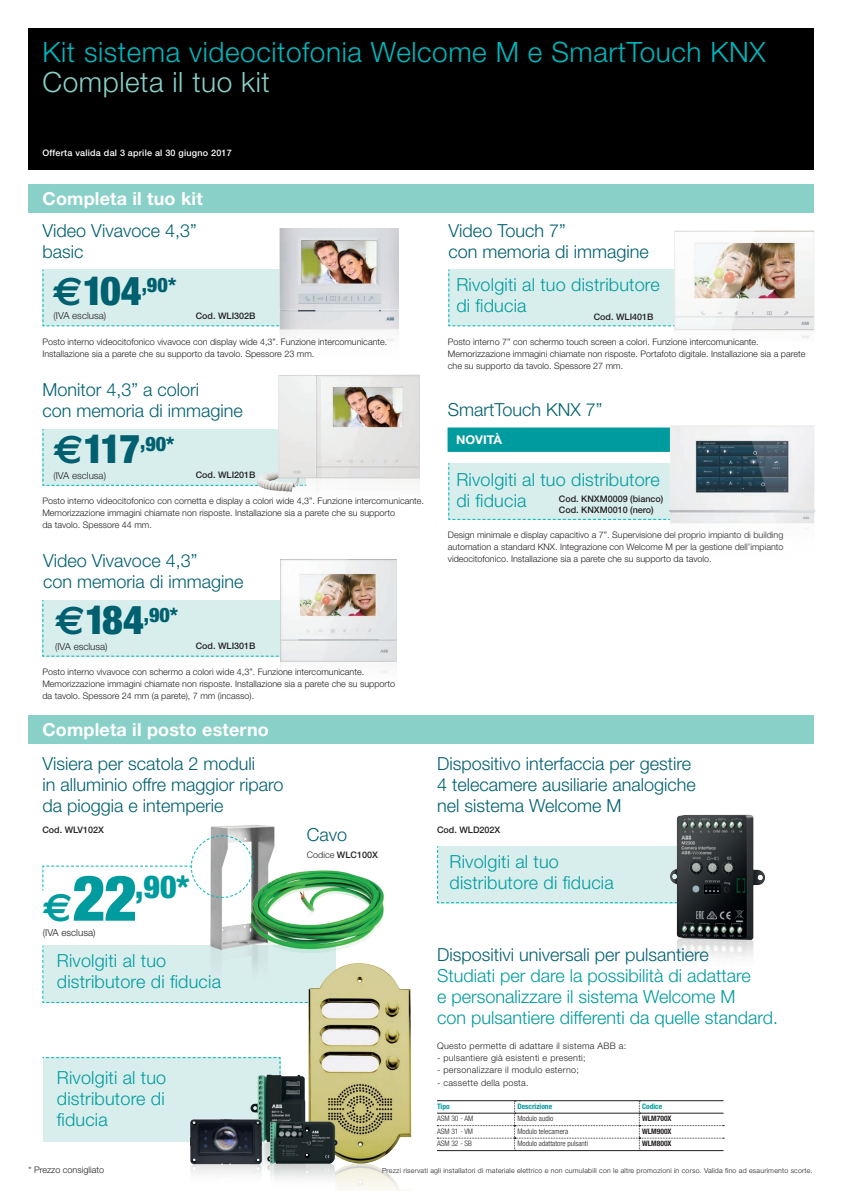
<style>
.page{position:relative;width:842px;height:1191px;background:#fff}
.page>*{position:absolute;margin:0;border:0;box-sizing:border-box;transform-origin:0 0}
.t1{font:900 condensed 31.7px "Helvetica Neue LT Std";color:#009b9e}
.t2{font:300 28px "Helvetica Neue LT Std";letter-spacing:.02em;color:#00b6bc}
.t3{font:300 28px "Helvetica Neue LT Std";letter-spacing:.02em;color:#89d0c8}
.t4{font:900 condensed 20px "Helvetica Neue LT Std";color:#00606f}
.t5{font:300 18px/21px "Helvetica Neue LT Std";color:#00606f}
.t6{font:300 18px/21px "Helvetica Neue LT Std";letter-spacing:.01em;color:#009b9e}
.t7{font:700 18px "Helvetica Neue LT Std";letter-spacing:.01em;color:#fff}
.t8{font:700 12px "Helvetica Neue LT Std";color:#fff;scale:1.05 1}
.t9{font:300 9.8px "Helvetica Neue LT Std";color:#231f20}
.t10{font:300 9px/12px "Helvetica Neue LT Std";color:#231f20}
.t11{font:300 9px "Helvetica Neue LT Std";letter-spacing:.03em;color:#231f20}
.t12{font:500 9px/11px "Helvetica Neue LT Std";color:#231f20}
.t13{font:500 9px "Helvetica Neue LT Std";letter-spacing:.025em;color:#fff}
.t14{font:300 condensed 7.5px "Helvetica Neue LT Std";color:#231f20}
.t15{font:700 condensed 7.5px "Helvetica Neue LT Std";color:#009b9e}
.t16{font:700 condensed 7.5px "Helvetica Neue LT Std";color:#231f20}
.t17{font:300 7px "Helvetica Neue LT Std";letter-spacing:.03em;color:#231f20}
.s1{font-family:"Euro Sans";font-weight:700;font-stretch:normal;font-size:40px}
.s2{font-size:40px}
.s3{font-family:"Euro Sans";font-weight:700;font-stretch:normal;font-size:39.6px}
.s4{font-size:63.4px}
.s5{font-weight:300}
</style>
<div class="page">
<div style="left:28px;top:28px;width:786px;height:142px;background:#000"></div>
<div style="left:42px;top:600px;width:238px;height:57px;background:#d8eeed"></div>
<div style="left:448px;top:269px;width:226px;height:58px;background:#d8eeed"></div>
<div style="left:448px;top:463px;width:205px;height:57px;background:#d8eeed"></div>
<div style="left:28px;top:184px;width:786px;height:29px;background:#89d0c8"></div>
<div style="left:42px;top:269px;width:236px;height:58px;background:#d8eeed"></div>
<img style="left:278px;top:228px;width:121px;height:114px">
<div style="left:42px;top:429px;width:204px;height:57px;background:#d8eeed"></div>
<img style="left:246px;top:374px;width:174px;height:118px">
<img style="left:674px;top:230px;width:140px;height:109px">
<img style="left:280px;top:559px;width:116px;height:114px">
<div style="left:437px;top:846px;width:223px;height:57px;background:#d8eeed"></div>
<div style="left:42px;top:945px;width:163px;height:58px;background:#d8eeed"></div>
<div style="left:42px;top:1057px;width:113px;height:85px;background:#d8eeed"></div>
<img style="left:660px;top:814px;width:105px;height:144px">
<svg style="left:441px;top:1100px;width:283px;height:51px"></svg>
<img style="left:155px;top:947px;width:286px;height:244px">
<div style="left:28px;top:716px;width:785px;height:28px;background:#89d0c8"></div>
<img style="left:205px;top:825px;width:73px;height:171px">
<img style="left:231px;top:867px;width:168px;height:99px">
<svg style="left:42px;top:835px;width:212px;height:63px"></svg>
<svg style="left:448px;top:427px;width:205px;height:25px;background:#069da0"></svg>
<img style="left:653px;top:425px;width:163px;height:99px">
<h2 class="t2" style="left:43px;top:35px;width:725px">Kit sistema videocitofonia Welcome M e SmartTouch KNX</h2>
<h2 class="t3" style="left:43px;top:65px;width:229px">Completa il tuo kit</h2>
<p class="t13" style="left:43px;top:147px;width:191px">Offerta valida dal 3 aprile al 30 giugno 2017</p>
<h3 class="t7" style="left:43px;top:187px;width:162px">Completa il tuo kit</h3>
<h3 class="t5" style="left:43px;top:220px;width:156px">Video Vivavoce 4,3” basic</h3>
<h3 class="t4" style="left:53px;top:272px;width:125px"><span class="s1">€</span><span class="s2">104</span>,90*</h3>
<p class="t9" style="left:54px;top:310px;width:54px">(IVA esclusa)</p>
<p class="t12" style="left:196px;top:310px;width:61px">Cod. WLI302B</p>
<h3 class="t5" style="left:448px;top:220px;width:202px">Video Touch 7”<br>con memoria di immagine</h3>
<h3 class="t6" style="left:456px;top:273px;width:205px">Rivolgiti al tuo distributore di fiducia</h3>
<p class="t12" style="left:594px;top:311px;width:61px">Cod. WLI401B</p>
<p class="t10" style="left:42px;top:335px;width:346px">Posto interno videocitofonico vivavoce con display wide 4,3”. Funzione intercomunicante.<br>Installazione sia a parete che su supporto da tavolo. Spessore 23 mm.</p>
<p class="t10" style="left:448px;top:335px;width:359px">Posto interno 7” con schermo touch screen a colori. Funzione intercomunicante.<br>Memorizzazione immagini chiamate non risposte. Portafoto digitale. Installazione sia a parete che su supporto da tavolo. Spessore 27 mm.</p>
<h3 class="t5" style="left:43px;top:378px;width:202px">Monitor 4,3” a colori<br>con memoria di immagine</h3>
<h3 class="t4" style="left:53px;top:431px;width:122px"><span class="s1">€</span><span class="s2">117</span>,90*</h3>
<p class="t9" style="left:53px;top:469px;width:54px">(IVA esclusa)</p>
<p class="t12" style="left:196px;top:469px;width:61px">Cod. WLI201B</p>
<p class="t10" style="left:42px;top:495px;width:383px">Posto interno videocitofonico con cornetta e display a colori wide 4,3”. Funzione intercomunicante.<br>Memorizzazione immagini chiamate non risposte. Installazione sia a parete che su supporto<br>da tavolo. Spessore 44 mm.</p>
<h3 class="t5" style="left:43px;top:550px;width:202px">Video Vivavoce 4,3”<br>con memoria di immagine</h3>
<h3 class="t4" style="left:55px;top:602px;width:124px"><span class="s1">€</span><span class="s2">184</span>,90*</h3>
<p class="t9" style="left:55px;top:640px;width:54px">(IVA esclusa)</p>
<p class="t12" style="left:196px;top:640px;width:61px">Cod. WLI301B</p>
<p class="t10" style="left:42px;top:665px;width:354px">Posto interno vivavoce con schermo a colori wide 4,3”. Funzione intercomunicante.<br>Memorizzazione immagini chiamate non risposte. Installazione sia a parete che su supporto da tavolo. Spessore 24 mm (a parete), 7 mm (incasso).</p>
<h3 class="t7" style="left:42px;top:719px;width:228px">Completa il posto esterno</h3>
<h3 class="t5" style="left:42px;top:753px;width:243px">Visiera per scatola 2 moduli<br>in alluminio offre maggior riparo da pioggia e intemperie</h3>
<p class="t12" style="left:42px;top:824px;width:63px">Cod. WLV102X</p>
<h1 class="t1" style="left:43px;top:867px;width:148px"><span class="s3">€</span><span class="s4">22</span> ,90*</h1>
<p class="t9" style="left:43px;top:927px;width:54px">(IVA esclusa)</p>
<h3 class="t6" style="left:57px;top:949px;width:166px">Rivolgiti al tuo distributore di fiducia</h3>
<h3 class="t5" style="left:307px;top:824px;width:42px">Cavo</h3>
<p class="t12" style="left:307px;top:849px;width:73px"><span class="s5">Codice</span> WLC100X</p>
<h3 class="t6" style="left:57px;top:1066px;width:111px;text-align:justify">Rivolgiti al tuo distributore di fiducia</h3>
<h3 class="t5" style="left:448px;top:399px;width:156px">SmartTouch KNX 7”</h3>
<h3 class="t8" style="left:456px;top:432px;width:46px">NOVITà</h3>
<h3 class="t6" style="left:456px;top:468px;width:205px">Rivolgiti al tuo distributore di fiducia</h3>
<p class="t12" style="left:559px;top:493px;width:106px">Cod. KNXM0009 (bianco)<br>Cod. KNXM0010 (nero)</p>
<p class="t10" style="left:448px;top:528px;width:337px;text-align:justify">Design minimale e display capacitivo a 7”. Supervisione del proprio impianto di building automation a standard KNX. Integrazione con Welcome M per la gestione dell’impianto videocitofonico. Installazione sia a parete che su supporto da tavolo.</p>
<h3 class="t5" style="left:437px;top:753px;width:260px">Dispositivo interfaccia per gestire<br>4 telecamere ausiliarie analogiche nel sistema Welcome M</h3>
<p class="t12" style="left:437px;top:824px;width:65px">Cod. WLD202X</p>
<h3 class="t6" style="left:450px;top:850px;width:166px">Rivolgiti al tuo distributore di fiducia</h3>
<h3 class="t5" style="left:437px;top:943px;width:273px">Dispositivi universali per pulsantiere</h3>
<h3 class="t6" style="left:437px;top:964px;width:343px">Studiati per dare la possibilità di adattare<br>e personalizzare il sistema Welcome M<br>con pulsantiere differenti da quelle standard.</h3>
<p class="t11" style="left:437px;top:1039px;width:191px">Questo permette di adattare il sistema ABB a:</p>
<p class="t11" style="left:437px;top:1052px;width:150px">- pulsantiere già esistenti e presenti;</p>
<p class="t11" style="left:437px;top:1064px;width:143px">- personalizzare il modulo esterno;</p>
<p class="t11" style="left:437px;top:1077px;width:93px">- cassette della posta.</p>
<p class="t15" style="left:437px;top:1101px;width:14px">Tipo</p>
<p class="t15" style="left:517px;top:1101px;width:36px">Descrizione</p>
<p class="t15" style="left:642px;top:1101px;width:22px">Codice</p>
<p class="t14" style="left:437px;top:1114px;width:38px">ASM 30 - AM</p>
<p class="t14" style="left:517px;top:1114px;width:37px">Modulo audio</p>
<p class="t16" style="left:642px;top:1114px;width:31px">WLM700X</p>
<p class="t14" style="left:437px;top:1126px;width:37px">ASM 31 - VM</p>
<p class="t14" style="left:517px;top:1126px;width:52px">Modulo telecamera</p>
<p class="t16" style="left:642px;top:1126px;width:31px">WLM900X</p>
<p class="t14" style="left:437px;top:1139px;width:36px">ASM 32 - SB</p>
<p class="t14" style="left:517px;top:1139px;width:72px">Modulo adattatore pulsanti</p>
<p class="t16" style="left:642px;top:1139px;width:31px">WLM800X</p>
<p class="t10" style="left:28px;top:1163px;width:77px">* Prezzo consigliato</p>
<p class="t17" style="left:382px;top:1165px;width:432px">Prezzi riservati agli installatori di materiale elettrico e non cumulabili con le altre promozioni in corso. Valida fino ad esaurimento scorte.</p>
</div>
